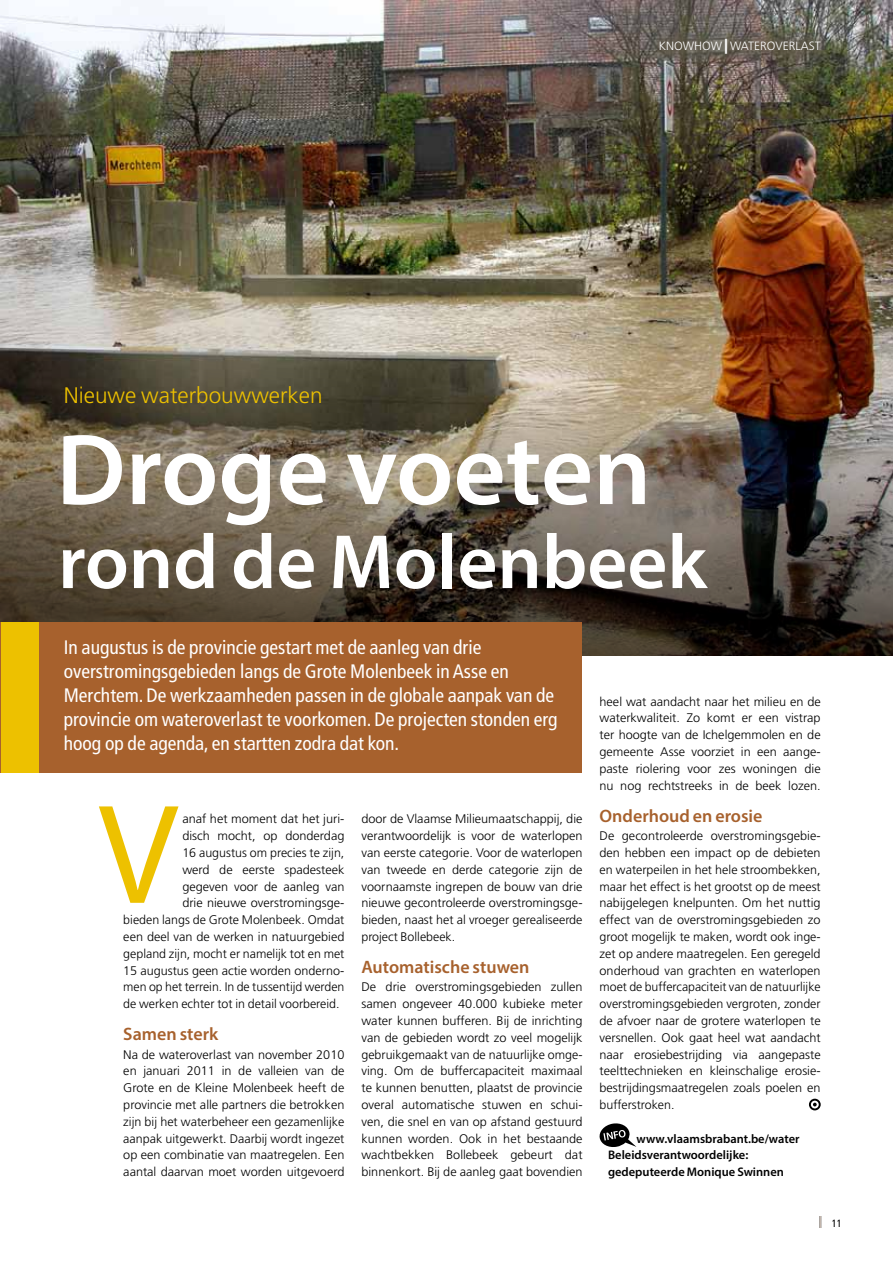
<style>
.page{position:relative;width:893px;height:1263px;background:#fff}
.page>*{position:absolute;margin:0;border:0;box-sizing:border-box;transform-origin:0 0}
.t1{font:142.95px "Myriad Pro";color:#edc100}
.t2{font:600 101.55px "Myriad Pro";color:#fff}
.t3{font:600 77.55px "Myriad Pro";color:#fff}
.t4{font:300 22.5px "Frutiger LT";color:#edc100}
.t5{font:condensed 19.5px/24px "Frutiger LT";color:#fff}
.t6{font:600 18px "Myriad Pro";color:#a7612d}
.t7{font:300 12.45px/16.8px "Frutiger LT";color:#000;text-align:justify}
.t8{font:600 12.45px/16.8px "Myriad Pro";color:#000}
.t9{font:300 12px "Frutiger LT";color:#fff}
.t10{font:900 12px "Frutiger LT";color:#d4c6bc}
.t11{font:condensed 10.5px "Frutiger LT";color:#000}
.s1{font-weight:900;font-size:15px}
</style>
<div class="page">
<img style="left:0;top:0;width:893px;height:319px">
<img style="left:0;top:319px;width:893px;height:336px">
<div style="left:1px;top:622px;width:581px;height:150px;background:#a7612d"></div>
<div style="left:1px;top:622px;width:37px;height:151px;background:#edc100"></div>
<div style="left:646px;top:26px;width:187px;height:41px;background:#5f5746;opacity:.75"></div>
<svg style="left:809px;top:1099px;width:12px;height:11px"></svg>
<svg style="left:599px;top:1123px;width:37px;height:24px"></svg>
<p class="t9" style="left:659px;top:39px;width:80px">KNOWHOW <span class="s1">|</span> wateroverlast</p>
<h3 class="t4" style="left:64px;top:383px;width:260px">Nieuwe waterbouwwerken</h3>
<h2 class="t2" style="left:56px;top:405px;width:597px">Droge voeten</h2>
<h3 class="t3" style="left:58px;top:513px;width:651px">rond de Molenbeek</h3>
<p class="t5" style="left:64px;top:636px;width:495px">In augustus is de provincie gestart met de aanleg van drie overstromingsgebieden langs de Grote Molenbeek in Asse en Merchtem. De werkzaamheden passen in de globale aanpak van de provincie om wateroverlast te voorkomen. De projecten stonden erg hoog op de agenda, en startten zodra dat kon.</p>
<h1 class="t1" style="left:98px;top:767px;width:81px">V</h1>
<p class="t7" style="left:182px;top:811px;width:164px">anaf het moment dat het juri-</p>
<p class="t7" style="left:182px;top:827px;width:164px">disch mocht, op donderdag</p>
<p class="t7" style="left:182px;top:844px;width:164px">16 augustus om precies te zijn,</p>
<p class="t7" style="left:182px;top:861px;width:164px">werd de eerste spadesteek</p>
<p class="t7" style="left:182px;top:878px;width:164px">gegeven voor de aanleg van</p>
<p class="t7" style="left:182px;top:895px;width:164px">drie nieuwe overstromingsge-</p>
<p class="t7" style="left:123px;top:911px;width:223px">bieden langs de Grote Molenbeek. Omdat</p>
<p class="t7" style="left:123px;top:928px;width:223px">een deel van de werken in natuurgebied</p>
<p class="t7" style="left:123px;top:945px;width:223px">gepland zijn, mocht er namelijk tot en met</p>
<p class="t7" style="left:123px;top:962px;width:223px">15 augustus geen actie worden onderno-</p>
<p class="t7" style="left:123px;top:979px;width:223px">men op het terrein. In de tussentijd werden</p>
<p class="t7" style="left:123px;top:995px;width:218px">de werken echter tot in detail voorbereid.</p>
<h3 class="t6" style="left:123px;top:1023px;width:97px">Samen sterk</h3>
<p class="t7" style="left:123px;top:1046px;width:223px">Na de wateroverlast van november 2010 en januari 2011 in de valleien van de Grote en de Kleine Molenbeek heeft de provincie met alle partners die betrokken zijn bij het waterbeheer een gezamenlijke aanpak uitgewerkt. Daarbij wordt ingezet op een combinatie van maatregelen. Een aantal daarvan moet worden uitgevoerd</p>
<p class="t7" style="left:361px;top:811px;width:223px">door de Vlaamse Milieumaatschappij, die verantwoordelijk is voor de waterlopen van eerste categorie. Voor de waterlopen van tweede en derde categorie zijn de voornaamste ingrepen de bouw van drie nieuwe gecontroleerde overstromingsge&shy;bieden, naast het al vroeger gerealiseerde project Bollebeek.</p>
<h3 class="t6" style="left:361px;top:955px;width:170px">Automatische stuwen</h3>
<p class="t7" style="left:361px;top:979px;width:223px">De drie overstromingsgebieden zullen samen ongeveer 40.000 kubieke meter water kunnen bufferen. Bij de inrichting van de gebieden wordt zo veel mogelijk gebruikgemaakt van de natuurlijke omge&shy;ving. Om de buffercapaciteit maximaal te kunnen benutten, plaatst de provincie overal automatische stuwen en schui&shy;ven, die snel en van op afstand gestuurd kunnen worden. Ook in het bestaande wachtbekken Bollebeek gebeurt dat binnenkort. Bij de aanleg gaat bovendien</p>
<p class="t7" style="left:600px;top:693px;width:223px">heel wat aandacht naar het milieu en de waterkwaliteit. Zo komt er een vistrap ter hoogte van de Ichelgemmolen en de gemeente Asse voorziet in een aange&shy;paste riolering voor zes woningen die nu nog rechtstreeks in de beek lozen.</p>
<h3 class="t6" style="left:600px;top:804px;width:164px">Onderhoud en erosie</h3>
<p class="t7" style="left:600px;top:827px;width:223px">De gecontroleerde overstromingsgebie&shy;den hebben een impact op de debieten en waterpeilen in het hele stroombekken, maar het effect is het grootst op de meest nabijgelegen knelpunten. Om het nuttig effect van de overstromingsgebieden zo groot mogelijk te maken, wordt ook inge&shy;zet op andere maatregelen. Een geregeld onderhoud van grachten en waterlopen moet de buffercapaciteit van de natuurlijke overstromingsgebieden vergroten, zonder de afvoer naar de grotere waterlopen te versnellen. Ook gaat heel wat aandacht naar erosiebestrijding via aangepaste teelttechnieken en kleinschalige erosie&shy;bestrijdingsmaatregelen zoals poelen en bufferstroken.</p>
<p class="t8" style="left:608px;top:1130px;width:193px;text-indent:28px">www.vlaamsbrabant.be/water<br>Beleidsverantwoordelijke: gedeputeerde Monique Swinnen</p>
<p class="t10" style="left:819px;top:1213px;width:4px">|</p>
<p class="t11" style="left:832px;top:1217px;width:11px">11</p>
</div>
